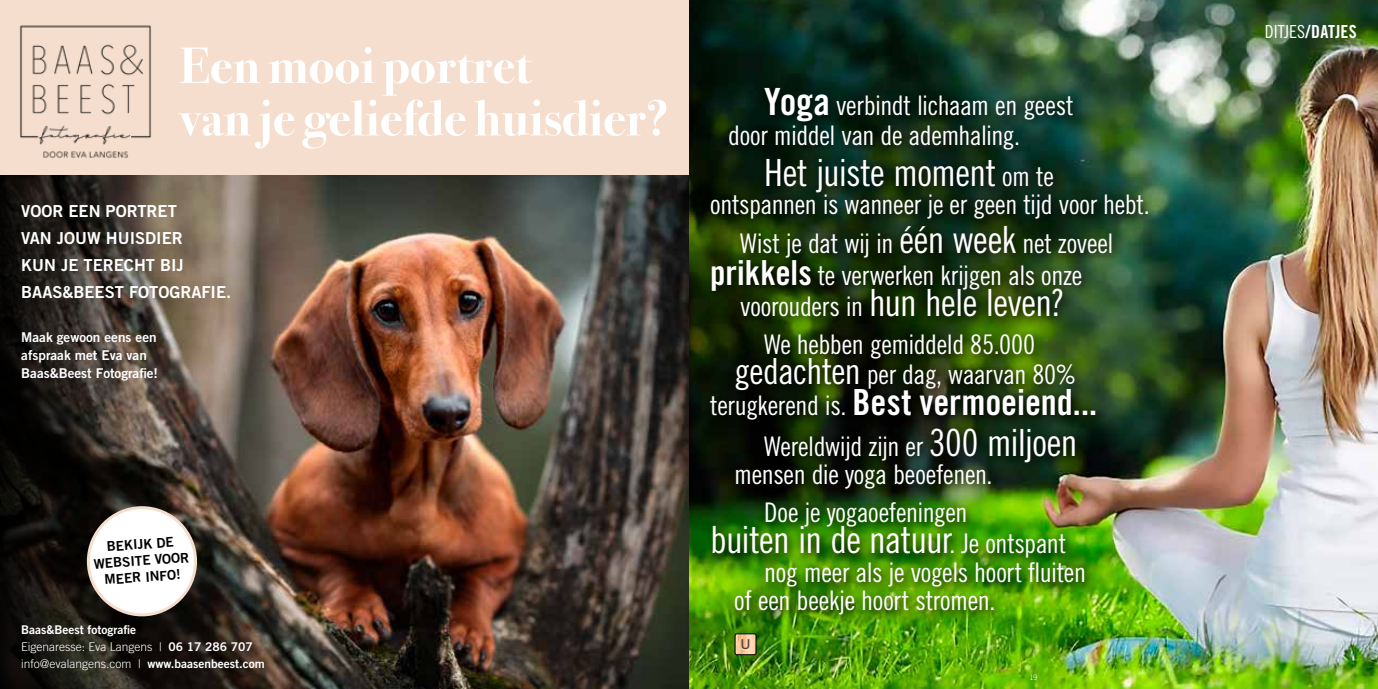
<style>
.page{position:relative;width:1378px;height:689px;background:#fff}
.page>*{position:absolute;margin:0;border:0;box-sizing:border-box;transform-origin:0 0}
.t1{font:700 50.85px/52.5px "Bodoni Svty Two ITCTT";color:#fff}
.t2{font:37.5px "Trade Gothic LT Std Cn 18";letter-spacing:-.02em;color:#fff}
.t3{font:36px "Trade Gothic LT Std Bd Cn 20";color:#fff}
.t4{font:27px/30px "Trade Gothic LT Std Cn 18";letter-spacing:-.015em;color:#fff}
.t5{font:18px "Trade Gothic LT Std Bd Cn 20";letter-spacing:.005em;color:#fff}
.t6{font:16.5px/27px "Trade Gothic LT Std Bd 2";color:#fff}
.t7{font:13.5px/18px "Trade Gothic LT Std Bd 2";color:#fff}
.t8{font:13.5px/16.5px "Trade Gothic LT Std Bd 2";color:#000;text-align:center}
.t9{font:300 12px/17px "Trade Gothic LT Std";color:#fff}
.t10{font:12px "Trade Gothic LT Std Bd 2";color:#fff}
.t11{font:300 7.5px "Trade Gothic LT Std";color:#fff}
.s1{font-family:"Trade Gothic LT Std Bd 2";font-weight:400}
.s2{font-family:"Trade Gothic LT Std Bd Cn 20";font-size:37.5px}
.s3{font-size:27px}
.s4{font-size:37.5px}
.s5{font-family:"Trade Gothic LT Std Bd Cn 20";font-size:34.5px}
.s6{font-size:36px}
.s7{font-family:"Trade Gothic LT Std Cn 18";font-size:27px}
.s8{font-family:"Trade Gothic LT Std Cn 18"}
</style>
<div class="page">
<img style="left:689px;top:0;width:689px;height:689px">
<img style="left:705px;top:83px;width:455px;height:543px">
<svg style="left:735px;top:634px;width:22px;height:21px"></svg>
<div style="left:735px;top:634px;width:21px;height:21px;border:1px solid #000;border-radius:2px"></div>
<img style="left:0;top:174px;width:689px;height:515px">
<div style="left:0;top:0;width:689px;height:174px;background:#f5decd"></div>
<img style="left:20px;top:25px;width:132px;height:134px">
<div style="left:88px;top:508px;width:107px;height:107px;background:#fff;border-radius:50%"></div>
<div style="left:87px;top:506px;width:110px;height:110px;border:3px solid #f5decd;border-radius:50%"></div>
<h1 class="t1" style="left:180px;top:35px;width:490px">Een mooi portret<br>van je geliefde huisdier?</h1>
<p class="t6" style="left:21px;top:197px;width:211px">VOOR EEN PORTRET<br>VAN JOUW HUISDIER<br>KUN JE TERECHT BIJ<br>BAAS&amp;BEEST FOTOGRAFIE.</p>
<p class="t7" style="left:21px;top:328px;width:138px">Maak gewoon eens een afspraak met Eva van<br>Baas&amp;Beest Fotografie!</p>
<p class="t8" style="left:92px;top:539px;width:97px;rotate:-4deg">BEKIJK DE<br>WEBSITE VOOR<br>MEER INFO!</p>
<p class="t10" style="left:21px;top:622px;width:116px">Baas&amp;Beest fotografie</p>
<p class="t9" style="left:21px;top:638px;width:245px">Eigenaresse: Eva Langens | <span class="s1">06 17 286 707 </span>info@evalangens.com | <span class="s1">www.baasenbeest.com</span></p>
<p class="t4" style="left:728px;top:90px;width:347px;text-indent:36px"><span class="s2">Yoga</span> verbindt lichaam en geest door middel van de ademhaling.</p>
<h2 class="t2" style="left:764px;top:150px;width:291px">Het juiste moment <span class="s3">om te</span></h2>
<p class="t4" style="left:710px;top:185px;width:441px;line-height:39px;text-align:center">ontspannen is wanneer je er geen tijd voor hebt.<br>Wist je dat wij in <span class="s4">één week</span> net zoveel</p>
<p class="t4" style="left:710px;top:260px;width:373px"><span class="s5">prikkels</span> te verwerken krijgen als onze</p>
<h2 class="t2" style="left:740px;top:281px;width:326px"><span class="s3">voorouders in</span> hun hele leven?</h2>
<p class="t4" style="left:734px;top:329px;width:344px;text-align:center">We hebben gemiddeld 85.000 <span class="s6">gedachten</span> per dag, waarvan 80%</p>
<h3 class="t3" style="left:710px;top:381px;width:388px"><span class="s7">terugkerend is.</span> Best vermoeiend...</h3>
<p class="t4" style="left:734px;top:432px;width:345px;line-height:28.5px;text-indent:30px">Wereldwijd zijn er <span class="s4">300 miljoen </span>mensen die yoga beoefenen.</p>
<p class="t4" style="left:764px;top:497px;width:205px">Doe je yogaoefeningen</p>
<h2 class="t2" style="left:710px;top:518px;width:357px">buiten in de natuur<span class="s3">. Je ontspant</span></h2>
<p class="t4" style="left:734px;top:558px;width:353px;line-height:28.5px;text-indent:30px">nog meer als je vogels hoort fluiten of een beekje hoort stromen.</p>
<p class="t11" style="left:1029px;top:672px;width:9px">19</p>
<p class="t5" style="left:1265px;top:21px;width:93px"><span class="s8">DITJES</span>/DATJES</p>
</div>
